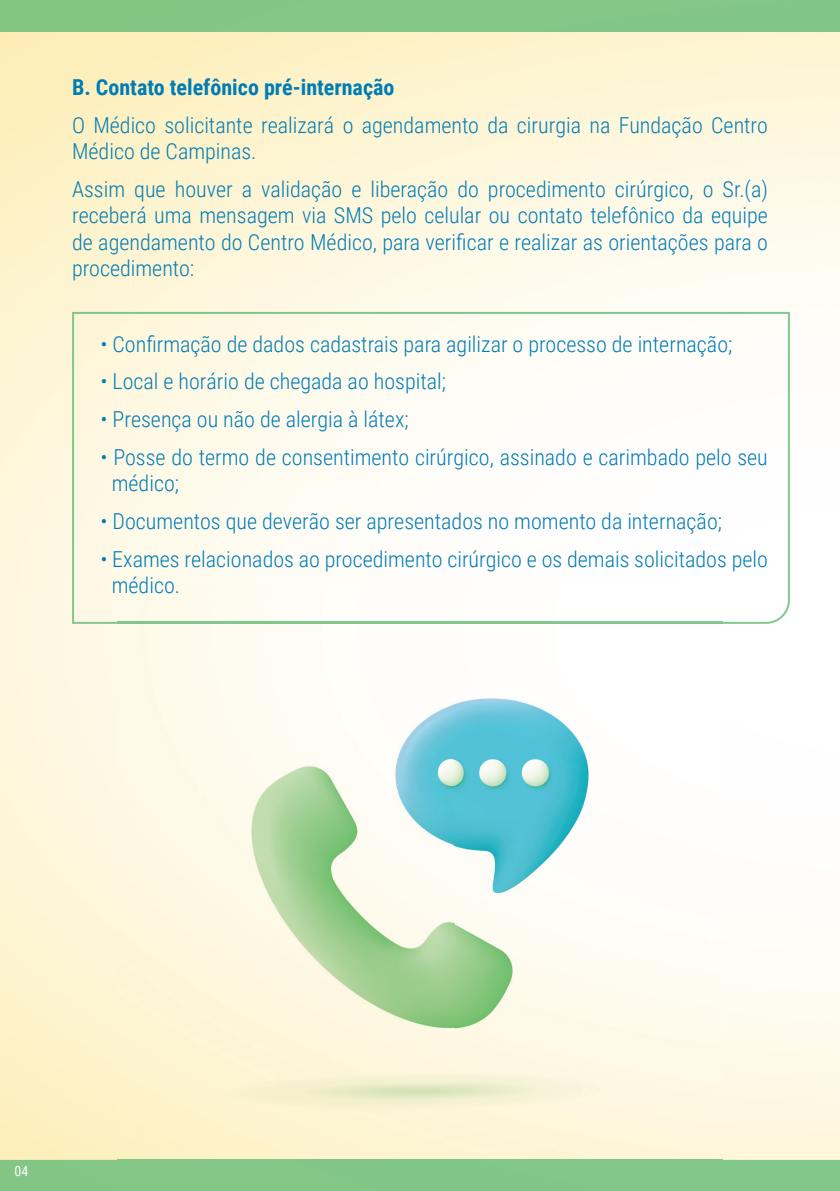
<style>
.page{position:relative;width:840px;height:1191px;background:#fff}
.page>*{position:absolute;margin:0;border:0;box-sizing:border-box;transform-origin:0 0}
.t1{font:300 22px/26.4px "Roboto Condensed";color:#007cb6}
.t2{font:700 22px "Roboto Condensed";color:#007cb6}
.t3{font:14px "Roboto Condensed";color:#fff}
</style>
<div class="page">
<img style="left:118px;top:624px;width:604px;height:564px">
<img style="left:72px;top:312px;width:717px;height:312px">
<img style="left:118px;top:622px;width:604px;height:2px">
<p class="t2" style="left:72px;top:72px;width:324px">B. Contato telefônico pré-internação</p>
<p class="t1" style="left:72px;top:111px;width:697px">O Médico solicitante realizará o agendamento da cirurgia na Fundação Centro<br>Médico de Campinas.</p>
<p class="t1" style="left:72px;top:175px;width:697px;text-align:justify">Assim que houver a validação e liberação do procedimento cirúrgico, o Sr.(a) receberá uma mensagem via SMS pelo celular ou contato telefônico da equipe de agendamento do Centro Médico, para verificar e realizar as orientações para o procedimento:</p>
<p class="t1" style="left:100px;top:330px;width:633px">• Confirmação de dados cadastrais para agilizar o processo de internação;</p>
<p class="t1" style="left:100px;top:367px;width:347px">• Local e horário de chegada ao hospital;</p>
<p class="t1" style="left:100px;top:405px;width:309px">• Presença ou não de alergia à látex;</p>
<p class="t1" style="left:112px;top:443px;width:657px;text-indent:-11px">• Posse do termo de consentimento cirúrgico, assinado e carimbado pelo seu médico;</p>
<p class="t1" style="left:100px;top:507px;width:622px">• Documentos que deverão ser apresentados no momento da internação;</p>
<p class="t1" style="left:112px;top:545px;width:657px;text-indent:-11px">• Exames relacionados ao procedimento cirúrgico e os demais solicitados pelo médico.</p>
<p class="t3" style="left:15px;top:1161px;width:15px">04</p>
</div>
